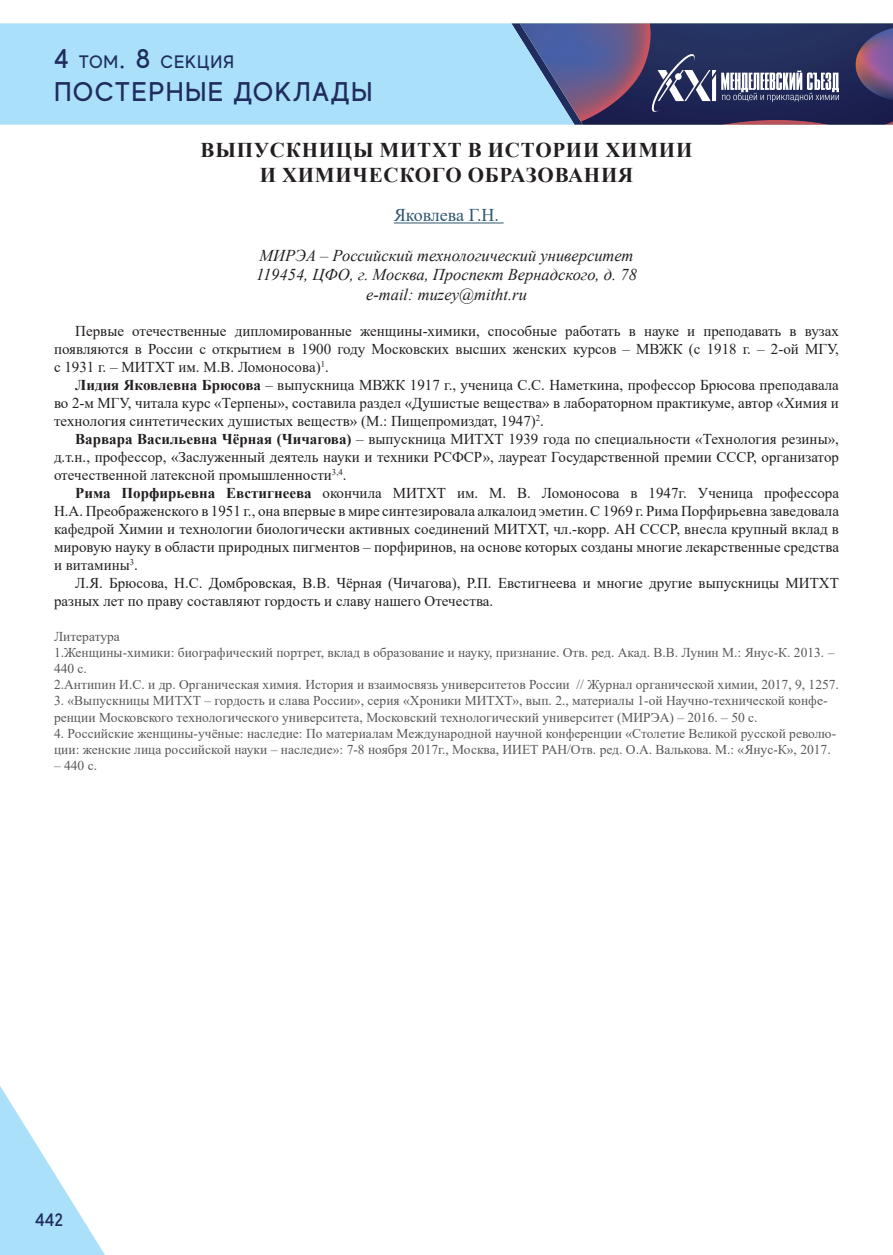
<style>
.page{position:relative;width:893px;height:1255px;background:#fff}
.page>*{position:absolute;margin:0;border:0;box-sizing:border-box;transform-origin:0 0}
.t1{font:500 27px "MADE Evolve Sans";letter-spacing:.05em;color:#1f2c5d}
.t2{font:700 21px/25.2px "Times New Roman";letter-spacing:.035em;color:#231f20;text-align:center}
.t3{font:500 18px "MADE Evolve Sans";letter-spacing:.05em;color:#1f2c5d}
.t4{font:18px "Times New Roman";color:#2e576f}
.t5{font:italic 16.5px/19.8px "Times New Roman";color:#231f20;text-align:center}
.t6{font:15px/18px "Times New Roman";color:#231f20;text-align:justify}
.t7{font:13.5px/16.2px "Times New Roman";color:#57585a}
.s1{font-size:27px}
.s2{font-weight:700}
</style>
<div class="page">
<div style="left:0;top:23px;width:511px;height:102px;background:#aae0f9"></div>
<svg style="left:0;top:1086px;width:105px;height:168px"></svg>
<svg style="left:511px;top:23px;width:382px;height:102px;background:#51557f"></svg>
<hr style="left:394px;top:222px;width:110px;height:1px;background:#2e576f">
<p class="t3" style="left:54px;top:51px;width:182px"><span class="s1">4</span> ТОМ<span class="s1">. 8</span> СЕКЦИЯ</p>
<h1 class="t1" style="left:54px;top:74px;width:320px">ПОСТЕРНЫЕ ДОКЛАДЫ</h1>
<h2 class="t2" style="left:201px;top:137px;width:493px">ВЫПУСКНИЦЫ МИТХТ В ИСТОРИИ ХИМИИ<br>И ХИМИЧЕСКОГО ОБРАЗОВАНИЯ</h2>
<p class="t4" style="left:394px;top:202px;width:107px">Яковлева Г.Н.</p>
<p class="t5" style="left:256px;top:245px;width:382px">МИРЭА – Российский технологический университет<br>119454, ЦФО, г. Москва, Проспект Вернадского, д. 78 e-mail: muzey@mitht.ru</p>
<p class="t6" style="left:54px;top:322px;width:786px;text-indent:21px">Первые отечественные дипломированные женщины-химики, способные работать в науке и преподавать в вузах появляются в России с открытием в 1900 году Московских высших женских курсов – МВЖК (с 1918 г. – 2-ой МГУ, с 1931 г. – МИТХТ им. М.В. Ломоносова)<sup>1</sup>.</p>
<p class="t6" style="left:54px;top:376px;width:786px;text-indent:21px"><span class="s2">Лидия Яковлевна Брюсова</span> – выпускница МВЖК 1917 г., ученица С.С. Наметкина, профессор Брюсова преподавала во 2-м МГУ, читала курс «Терпены», составила раздел «Душистые вещества» в лабораторном практикуме, автор «Химия и технология синтетических душистых веществ» (М.: Пищепромиздат, 1947)<sup>2</sup>.</p>
<p class="t6" style="left:54px;top:430px;width:786px;text-indent:21px"><span class="s2">Варвара Васильевна Чёрная (Чичагова)</span> – выпускница МИТХТ 1939 года по специальности «Технология резины», д.т.н., профессор, «Заслуженный деятель науки и техники РСФСР», лауреат Государственной премии СCCP, организатор отечественной латексной промышленности<sup>3,4</sup>.</p>
<p class="t6" style="left:54px;top:484px;width:786px;text-indent:21px"><span class="s2">Рима Порфирьевна Евстигнеева</span> окончила МИТХТ им. М. В. Ломоносова в 1947г. Ученица профессора Н.А. Преображенского в 1951 г., она впервые в мире синтезировала алкалоид эметин. С 1969 г. Рима Порфирьевна заведовала кафедрой Химии и технологии биологически активных соединений МИТХТ, чл.-корр. АН СССР, внесла крупный вклад в мировую науку в области природных пигментов – порфиринов, на основе которых созданы многие лекарственные средства и витамины<sup>3</sup>.</p>
<p class="t6" style="left:54px;top:574px;width:786px;text-indent:21px">Л.Я. Брюсова, Н.С. Домбровская, В.В. Чёрная (Чичагова), Р.П. Евстигнеева и многие другие выпускницы МИТХТ разных лет по праву составляют гордость и славу нашего Отечества.</p>
<p class="t7" style="left:54px;top:627px;width:786px">Литература<br>1.Женщины-химики: биографический портрет, вклад в образование и науку, признание. Отв. ред. Акад. В.В. Лунин М.: Янус-К. 2013. – 440 с.<br>2.Антипин И.С. и др. Органическая химия. История и взаимосвязь университетов России // Журнал органической химии, 2017, 9, 1257.</p>
<p class="t7" style="left:54px;top:692px;width:775px">3. «Выпускницы МИТХТ – гордость и слава России», серия «Хроники МИТХТ», вып. 2., материалы 1-ой Научно-технической конфе&shy;ренции Московского технологического университета, Московский технологический университет (МИРЭА) – 2016. – 50 с.</p>
<p class="t7" style="left:54px;top:724px;width:784px">4. Российские женщины-учёные: наследие: По материалам Международной научной конференции «Столетие Великой русской револю&shy;ции: женские лица российской науки – наследие»: 7-8 ноября 2017г., Москва, ИИЕТ РАН/Отв. ред. О.А. Валькова. М.: «Янус-К», 2017.</p>
<p class="t7" style="left:54px;top:757px;width:45px">– 440 с.</p>
<p class="t3" style="left:35px;top:1208px;width:29px">442</p>
</div>
